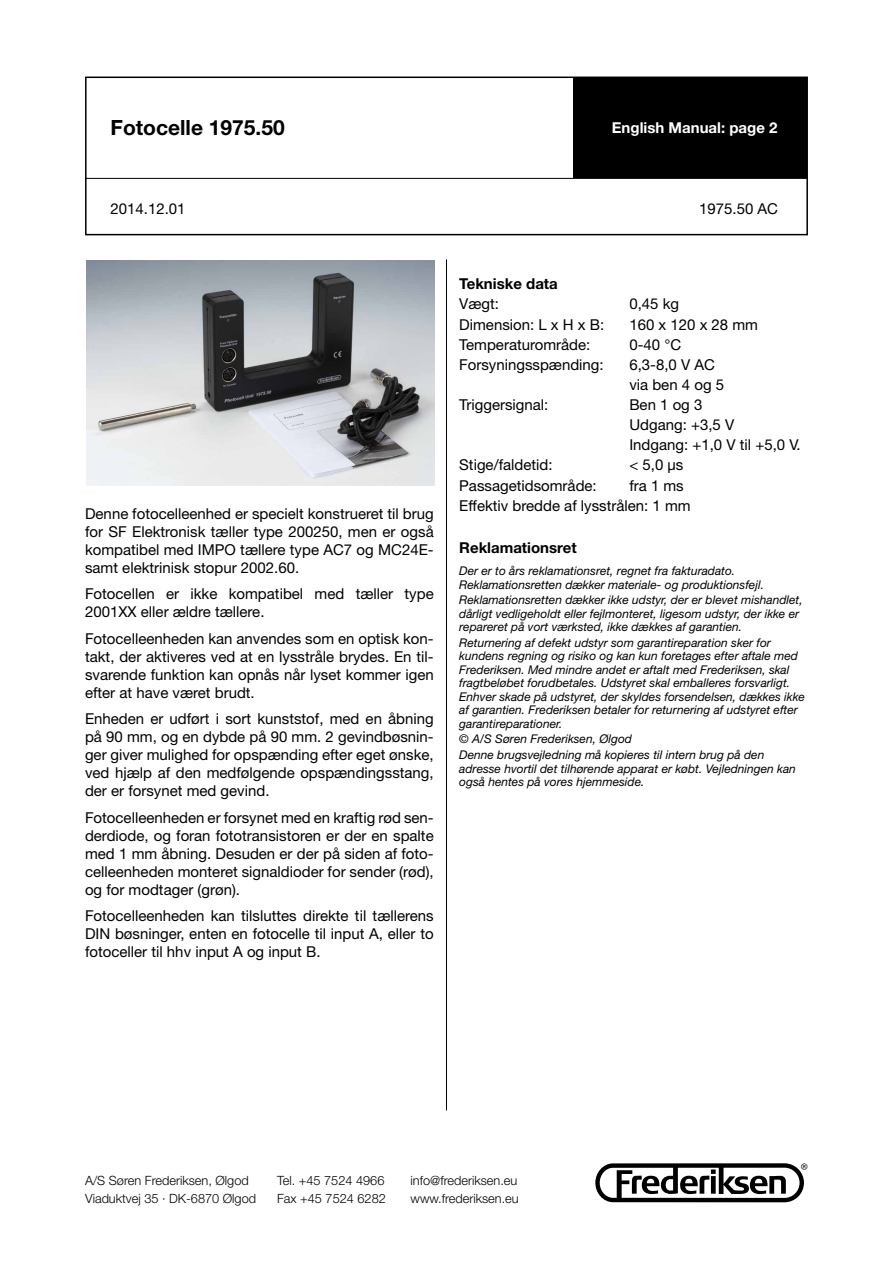
<style>
.page{position:relative;width:893px;height:1263px;background:#fff}
.page>*{position:absolute;margin:0;border:0;box-sizing:border-box;transform-origin:0 0}
.t1{font:700 21px "Helvetica Neue";color:#000}
.t2{font:15px/18px "Helvetica Neue";color:#000;text-align:justify}
.t3{font:700 15px "Helvetica Neue";color:#000}
.t4{font:700 15px "Helvetica Neue";color:#fff}
.t5{font:13.95px "Myriad";color:#000}
.t6{font:300 12.75px "Helvetica Neue";color:#000}
.t7{font:italic 12px/13.5px "Helvetica Neue";color:#000}
</style>
<div class="page">
<svg style="left:595px;top:1163px;width:209px;height:39px"></svg>
<div style="left:85px;top:77px;width:723px;height:158px;border:2px solid #000"></div>
<hr style="left:85px;top:178px;width:723px;height:1px;background:#000">
<hr style="left:446px;top:259px;width:1px;height:851px;background:#000">
<div style="left:573px;top:77px;width:234px;height:101px;background:#000"></div>
<img style="left:86px;top:260px;width:349px;height:226px">
<h1 class="t1" style="left:111px;top:115px;width:176px">Fotocelle 1975.50</h1>
<p class="t4" style="left:612px;top:119px;width:167px">English Manual: page 2</p>
<p class="t2" style="left:111px;top:199px;width:77px">2014.12.01</p>
<p class="t2" style="left:699px;top:199px;width:80px">1975.50 AC</p>
<p class="t2" style="left:85px;top:504px;width:350px">Denne fotocelleenhed er specielt konstrueret til brug for SF Elektronisk tæller type 200250, men er også kompatibel med IMPO tællere type AC7 og MC24E&shy;samt elektrinisk stopur 2002.60.</p>
<p class="t2" style="left:85px;top:585px;width:350px">Fotocellen er ikke kompatibel med tæller type<br>2001XX eller ældre tællere.</p>
<p class="t2" style="left:85px;top:629px;width:350px">Fotocelleenheden kan anvendes som en optisk kon&shy;takt, der aktiveres ved at en lysstråle brydes. En til&shy;svarende funktion kan opnås når lyset kommer igen efter at have været brudt.</p>
<p class="t2" style="left:85px;top:710px;width:350px">Enheden er udført i sort kunststof, med en åbning på 90 mm, og en dybde på 90 mm. 2 gevindbøsnin&shy;ger giver mulighed for opspænding efter eget ønske, ved hjælp af den medfølgende opspændingsstang, der er forsynet med gevind.</p>
<p class="t2" style="left:85px;top:808px;width:350px">Fotocelleenheden er forsynet med en kraftig rød sen&shy;derdiode, og foran fototransistoren er der en spalte med 1 mm åbning. Desuden er der på siden af foto&shy;celleenheden monteret signaldioder for sender (rød), og for modtager (grøn).</p>
<p class="t2" style="left:85px;top:907px;width:350px">Fotocelleenheden kan tilsluttes direkte til tællerens DIN bøsninger, enten en fotocelle til input A, eller to fotoceller til hhv input A og input B.</p>
<p class="t3" style="left:459px;top:275px;width:100px">Tekniske data</p>
<p class="t2" style="left:459px;top:295px;width:41px">Vægt:</p>
<p class="t2" style="left:629px;top:295px;width:51px">0,45 kg</p>
<p class="t2" style="left:459px;top:315px;width:147px">Dimension: L x H x B:</p>
<p class="t2" style="left:629px;top:315px;width:130px">160 x 120 x 28 mm</p>
<p class="t2" style="left:459px;top:335px;width:133px">Temperaturområde:</p>
<p class="t2" style="left:629px;top:335px;width:53px">0-40 °C</p>
<p class="t2" style="left:459px;top:355px;width:146px">Forsyningsspænding:</p>
<p class="t2" style="left:629px;top:354px;width:96px;line-height:20.1px">6,3-8,0 V AC via ben 4 og 5</p>
<p class="t2" style="left:459px;top:395px;width:91px">Triggersignal:</p>
<p class="t2" style="left:629px;top:394px;width:173px;line-height:20.1px;text-align:left">Ben 1 og 3<br>Udgang: +3,5 V<br>Indgang: +1,0 V til +5,0 V.</p>
<p class="t2" style="left:459px;top:456px;width:95px">Stige/faldetid:</p>
<p class="t2" style="left:629px;top:456px;width:56px">&lt; 5,0 µs</p>
<p class="t2" style="left:459px;top:476px;width:139px">Passagetidsområde:</p>
<p class="t2" style="left:459px;top:475px;width:233px;line-height:20.1px;text-indent:170px">fra 1 ms<br>Effektiv bredde af lysstrålen: 1 mm</p>
<p class="t3" style="left:459px;top:538px;width:119px">Reklamationsret</p>
<p class="t7" style="left:459px;top:564px;width:306px">Der er to års reklamationsret, regnet fra fakturadato.<br>Reklamationsretten dækker materiale- og produktionsfejl.</p>
<p class="t7" style="left:459px;top:593px;width:345px">Reklamationsretten dækker ikke udstyr, der er blevet mishandlet, dårligt vedligeholdt eller fejlmonteret, ligesom udstyr, der ikke er repareret på vort værksted, ikke dækkes af garantien.</p>
<p class="t7" style="left:459px;top:636px;width:347px">Returnering af defekt udstyr som garantireparation sker for kundens regning og risiko og kan kun foretages efter aftale med Frederiksen. Med mindre andet er aftalt med Frederiksen, skal fragtbeløbet forudbetales. Udstyret skal emballeres forsvarligt.<br>Enhver skade på udstyret, der skyldes forsendelsen, dækkes ikke af garantien. Frederiksen betaler for returnering af udstyret efter garantireparationer.</p>
<p class="t7" style="left:459px;top:731px;width:307px;line-height:15.6px">© A/S Søren Frederiksen, Ølgod<br>Denne brugsvejledning må kopieres til intern brug på den</p>
<p class="t7" style="left:459px;top:761px;width:338px">adresse hvortil det tilhørende apparat er købt. Vejledningen kan også hentes på vores hjemmeside.</p>
<p class="t5" style="left:801px;top:1161px;width:9px">®</p>
<p class="t6" style="left:85px;top:1172px;width:165px">A/S Søren Frederiksen, Ølgod</p>
<p class="t6" style="left:277px;top:1172px;width:109px">Tel. +45 7524 4966</p>
<p class="t6" style="left:411px;top:1172px;width:108px">info@frederiksen.eu</p>
<p class="t6" style="left:85px;top:1190px;width:173px">Viaduktvej 35 · DK-6870 Ølgod</p>
<p class="t6" style="left:277px;top:1190px;width:110px">Fax +45 7524 6282</p>
<p class="t6" style="left:411px;top:1190px;width:110px">www.frederiksen.eu</p>
</div>
